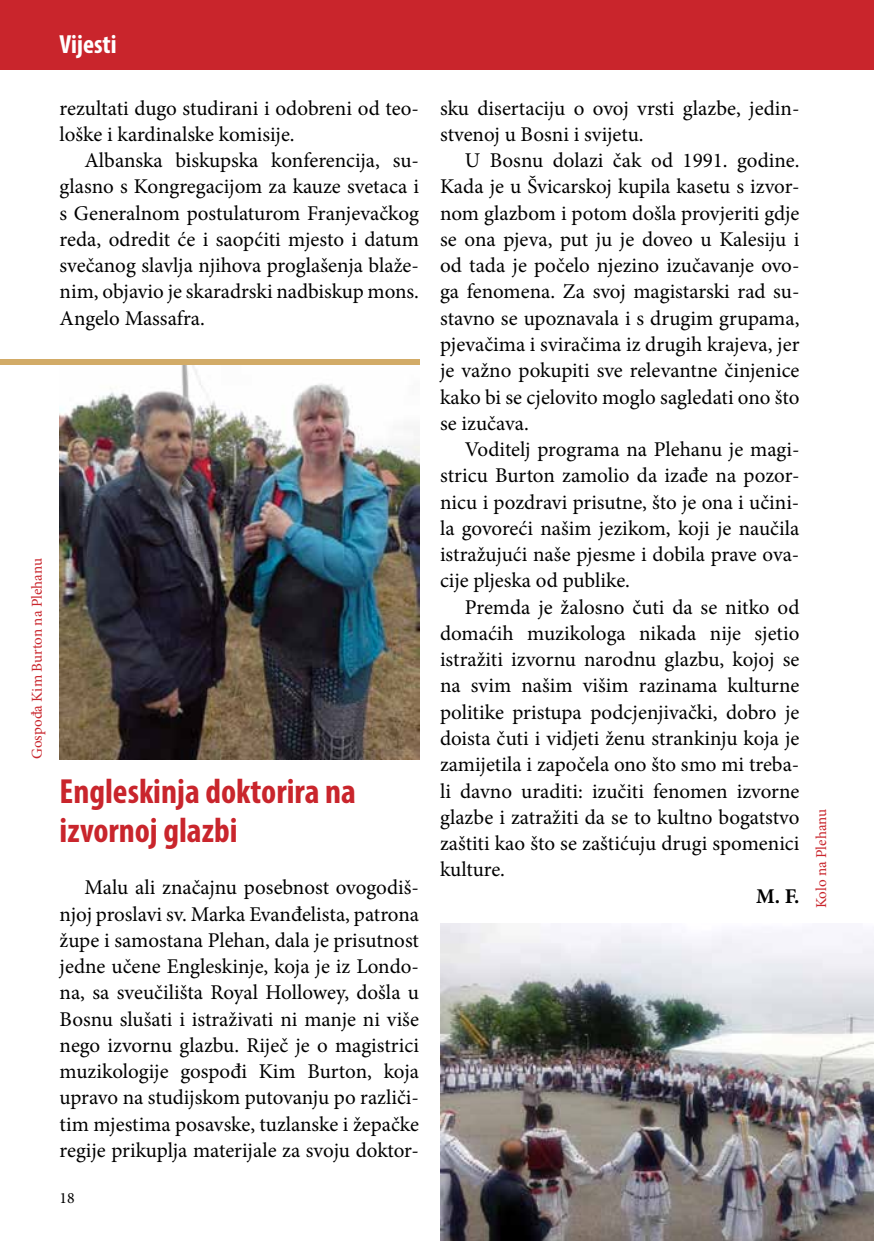
<style>
.page{position:relative;width:874px;height:1241px;background:#fff}
.page>*{position:absolute;margin:0;border:0;box-sizing:border-box;transform-origin:0 0}
.t1{font:700 condensed 35px/38.5px "Myriad Pro";color:#c9252c}
.t2{font:700 condensed 26.25px "Myriad Pro";color:#fff}
.t3{font:21px/26.2px "Minion Pro";color:#000;text-align:justify}
.t4{font:700 21px "Minion Pro";color:#000}
.t5{font:15.75px "Minion Pro";color:#000}
.t6{font:15.05px "Minion Pro";letter-spacing:-.005em;color:#c9252c}
</style>
<div class="page">
<div style="left:0;top:0;width:873px;height:69px;background:#c9252c"></div>
<hr style="left:873px;top:0;width:1px;height:69px;background:#c9252c">
<hr style="left:873px;top:69px;width:1px;height:1171px;background:#e6e7e8">
<img style="left:440px;top:923px;width:433px;height:317px">
<img style="left:60px;top:365px;width:359px;height:394px">
<div style="left:0;top:359px;width:419px;height:6px;background:#d2ab67"></div>
<p class="t2" style="left:60px;top:28px;width:58px">Vijesti</p>
<p class="t3" style="left:60px;top:95px;width:361px">rezultati dugo studirani i odobreni od teo&shy;loške i kardinalske komisije.</p>
<p class="t3" style="left:60px;top:147px;width:361px;text-indent:25px">Albanska biskupska konferencija, su&shy;glasno s Kongregacijom za kauze svetaca i s Generalnom postulaturom Franjevačkog reda, odredit će i saopćiti mjesto i datum svečanog slavlja njihova proglašenja blaže&shy;nim, objavio je skaradrski nadbiskup mons.<br>Angelo Massafra.</p>
<p class="t6" style="left:27px;top:759px;width:202px;rotate:-90deg">Gospođa Kim Burton na Plehanu</p>
<h1 class="t1" style="left:60px;top:771px;width:298px">Engleskinja doktorira na izvornoj glazbi</h1>
<p class="t3" style="left:60px;top:874px;width:361px;text-indent:25px">Malu ali značajnu posebnost ovogodiš&shy;njoj proslavi sv. Marka Evanđelista, patrona župe i samostana Plehan, dala je prisutnost jedne učene Engleskinje, koja je iz Londo&shy;na, sa sveučilišta Royal Hollowey, došla u Bosnu slušati i istraživati ni manje ni više nego izvornu glazbu. Riječ je o magistrici muzikologije gospođi Kim Burton, koja upravo na studijskom putovanju po različi&shy;tim mjestima posavske, tuzlanske i žepačke regije prikuplja materijale za svoju doktor-</p>
<p class="t5" style="left:60px;top:1187px;width:17px">18</p>
<p class="t3" style="left:440px;top:95px;width:361px">sku disertaciju o ovoj vrsti glazbe, jedin&shy;stvenoj u Bosni i svijetu.</p>
<p class="t3" style="left:440px;top:147px;width:361px;text-indent:25px">U Bosnu dolazi čak od 1991. godine.<br>Kada je u Švicarskoj kupila kasetu s izvor&shy;nom glazbom i potom došla provjeriti gdje se ona pjeva, put ju je doveo u Kalesiju i od tada je počelo njezino izučavanje ovo&shy;ga fenomena. Za svoj magistarski rad su&shy;stavno se upoznavala i s drugim grupama, pjevačima i sviračima iz drugih krajeva, jer je važno pokupiti sve relevantne činjenice kako bi se cjelovito moglo sagledati ono što se izučava.</p>
<p class="t3" style="left:440px;top:436px;width:361px;text-indent:25px">Voditelj programa na Plehanu je magi&shy;stricu Burton zamolio da izađe na pozor&shy;nicu i pozdravi prisutne, što je ona i učini&shy;la govoreći našim jezikom, koji je naučila istražujući naše pjesme i dobila prave ova&shy;cije pljeska od publike.</p>
<p class="t3" style="left:440px;top:593px;width:361px;text-indent:25px">Premda je žalosno čuti da se nitko od domaćih muzikologa nikada nije sjetio istražiti izvornu narodnu glazbu, kojoj se na svim našim višim razinama kulturne politike pristupa podcjenjivački, dobro je doista čuti i vidjeti ženu strankinju koja je zamijetila i započela ono što smo mi treba&shy;li davno uraditi: izučiti fenomen izvorne glazbe i zatražiti da se to kultno bogatstvo zaštiti kao što se zaštićuju drugi spomenici kulture.</p>
<p class="t4" style="left:755px;top:880px;width:45px">M. F.</p>
<p class="t6" style="left:810px;top:908px;width:101px;rotate:-90deg">Kolo na Plehanu</p>
</div>
